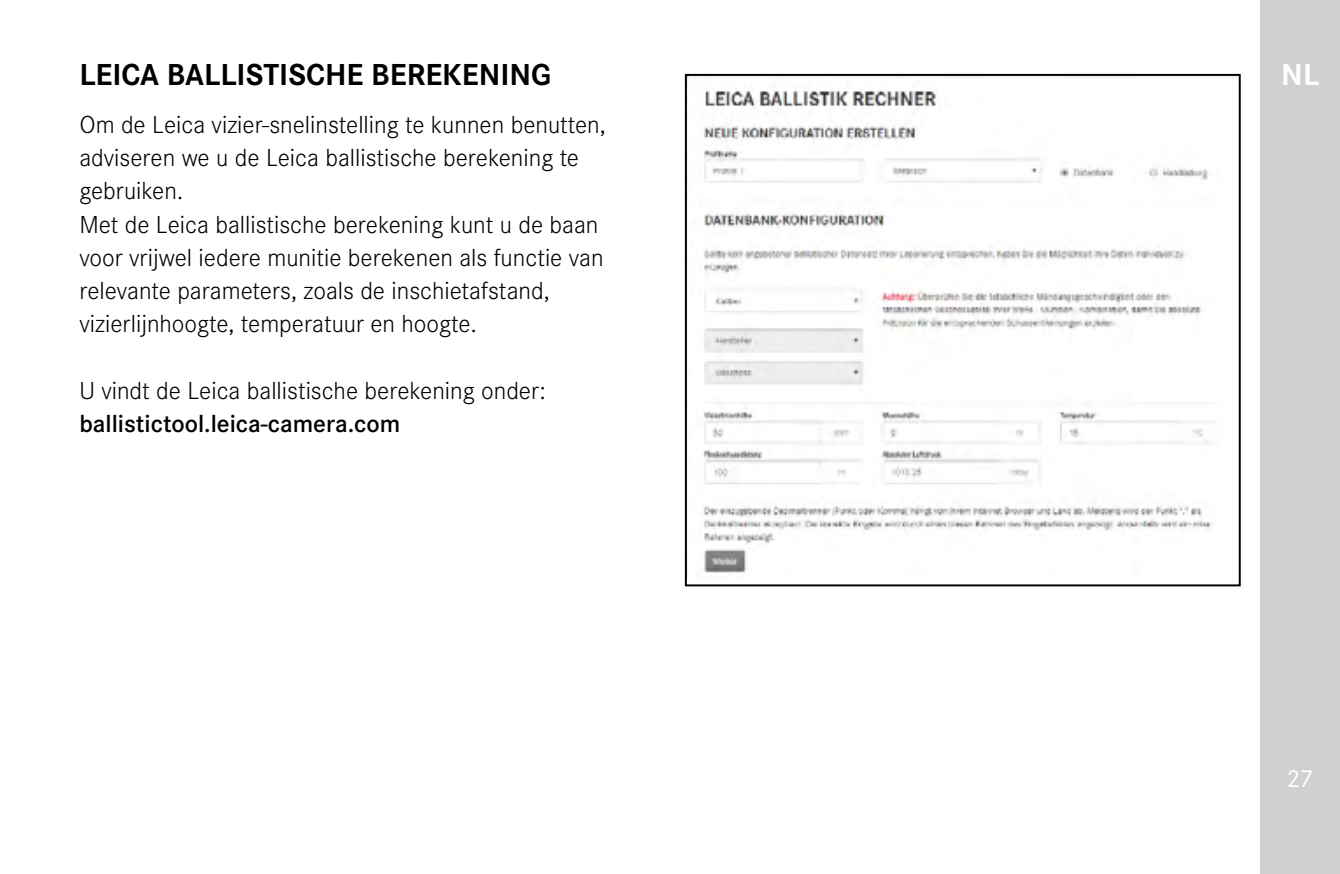
<style>
.page{position:relative;width:1340px;height:874px;background:#fff}
.page>*{position:absolute;margin:0;border:0;box-sizing:border-box;transform-origin:0 0}
.Heading____Heading_0{font:700 31.5px "Corporate S";color:#000}
.t1{font:700 31.5px "Corporate S";color:#fff}
.Text____Body_Text{font:300 25.55px/33.2px "Corporate S";color:#000}
.Text____Body_Text-2{font:600 25.55px "Corporate S";color:#000}
.t2{font:25.55px "Corporate S";color:#fff}
</style>
<div class="page">
<div style="left:1260px;top:0;width:79px;height:873px;background:#d0d0d0"></div>
<img style="left:688px;top:77px;width:524px;height:496px">
<div style="left:685px;top:74px;width:555px;height:512px;border:2px solid #000"></div>
<p class="Heading____Heading_0" style="left:79px;top:49px;width:473px">LEICA BALLISTISCHE BEREKENING</p>
<p class="Text____Body_Text" style="left:79px;top:106px;width:528px">Om de Leica vizier-snelinstelling te kunnen benutten, adviseren we u de Leica ballistische berekening te gebruiken.</p>
<p class="Text____Body_Text" style="left:79px;top:206px;width:525px">Met de Leica ballistische berekening kunt u de baan voor vrijwel iedere munitie berekenen als functie van relevante parameters, zoals de inschietafstand, vizierlijnhoogte, temperatuur en hoogte.</p>
<p class="Text____Body_Text" style="left:79px;top:372px;width:468px">U vindt de Leica ballistische berekening onder:</p>
<p class="Text____Body_Text-2" style="left:79px;top:404px;width:322px">ballistictool.leica-camera.com</p>
<p class="t1" style="left:1281px;top:49px;width:39px">NL</p>
<p class="t2" style="left:1286px;top:759px;width:29px">27</p>
</div>
